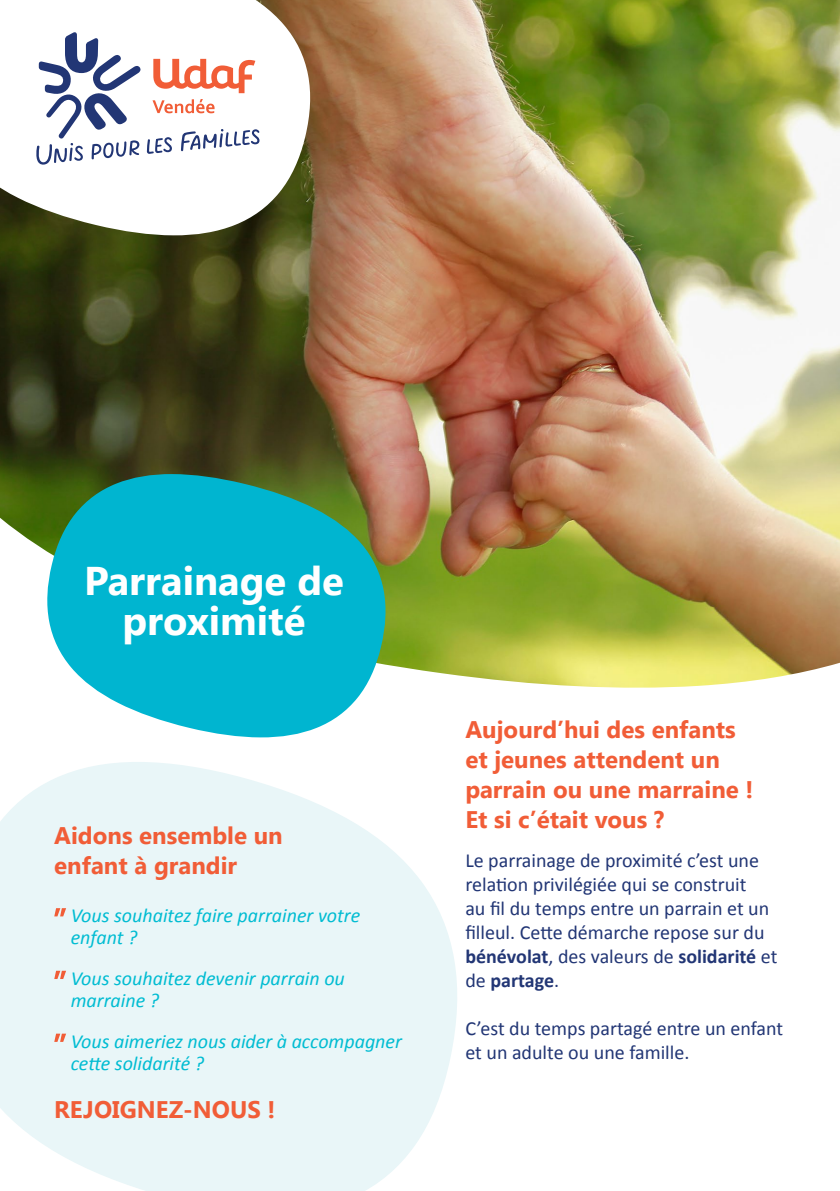
<style>
.page{position:relative;width:840px;height:1191px;background:#fff}
.page>*{position:absolute;margin:0;border:0;box-sizing:border-box;transform-origin:0 0}
.t1{font:700 40px/40px "Segoe UI";color:#fff;text-align:center}
.t2{font:700 24px/30px "Segoe UI";color:#f15d37}
.t3{font:20px/24px "Calibri";color:#223675}
.t4{font:italic 20px/22px "Calibri";color:#00bcd2}
.s1{font-weight:700}
</style>
<div class="page">
<img style="left:0;top:0;width:839px;height:688px">
<svg style="left:0;top:762px;width:457px;height:429px;background:#ecf7f8"></svg>
<svg style="left:0;top:0;width:311px;height:235px"></svg>
<svg style="left:153px;top:59px;width:102px;height:34px"></svg>
<svg style="left:35px;top:32px;width:106px;height:133px"></svg>
<svg style="left:147px;top:137px;width:25px;height:17px"></svg>
<svg style="left:181px;top:129px;width:78px;height:22px"></svg>
<svg style="left:152px;top:99px;width:62px;height:14px"></svg>
<svg style="left:47px;top:474px;width:339px;height:263px;background:#24b4c2"></svg>
<svg style="left:54px;top:908px;width:12px;height:8px"></svg>
<svg style="left:54px;top:970px;width:12px;height:9px"></svg>
<svg style="left:54px;top:1033px;width:12px;height:9px"></svg>
<h1 class="t1" style="left:84px;top:558px;width:261px">Parrainage de proximité</h1>
<p class="t2" style="left:54px;top:819px;width:230px">Aidons ensemble un enfant à grandir</p>
<p class="t4" style="left:71px;top:904px;width:291px">Vous souhaitez faire parrainer votre enfant ?</p>
<p class="t4" style="left:71px;top:966px;width:275px">Vous souhaitez devenir parrain ou marraine ?</p>
<p class="t4" style="left:71px;top:1029px;width:332px">Vous aimeriez nous aider à accompagner cette solidarité ?</p>
<p class="t2" style="left:54px;top:1093px;width:222px">REJOIGNEZ-NOUS !</p>
<p class="t2" style="left:465px;top:713px;width:289px">Aujourd’hui des enfants et jeunes attendent un parrain ou une marraine !<br>Et si c’était vous ?</p>
<p class="t3" style="left:465px;top:848px;width:313px">Le parrainage de proximité c’est une relation privilégiée qui se construit<br>au fil du temps entre un parrain et un filleul. Cette démarche repose sur du <span class="s1">bénévolat</span>, des valeurs de <span class="s1">solidarité</span> et de <span class="s1">partage</span>.</p>
<p class="t3" style="left:465px;top:1016px;width:319px">C’est du temps partagé entre un enfant et un adulte ou une famille.</p>
</div>
